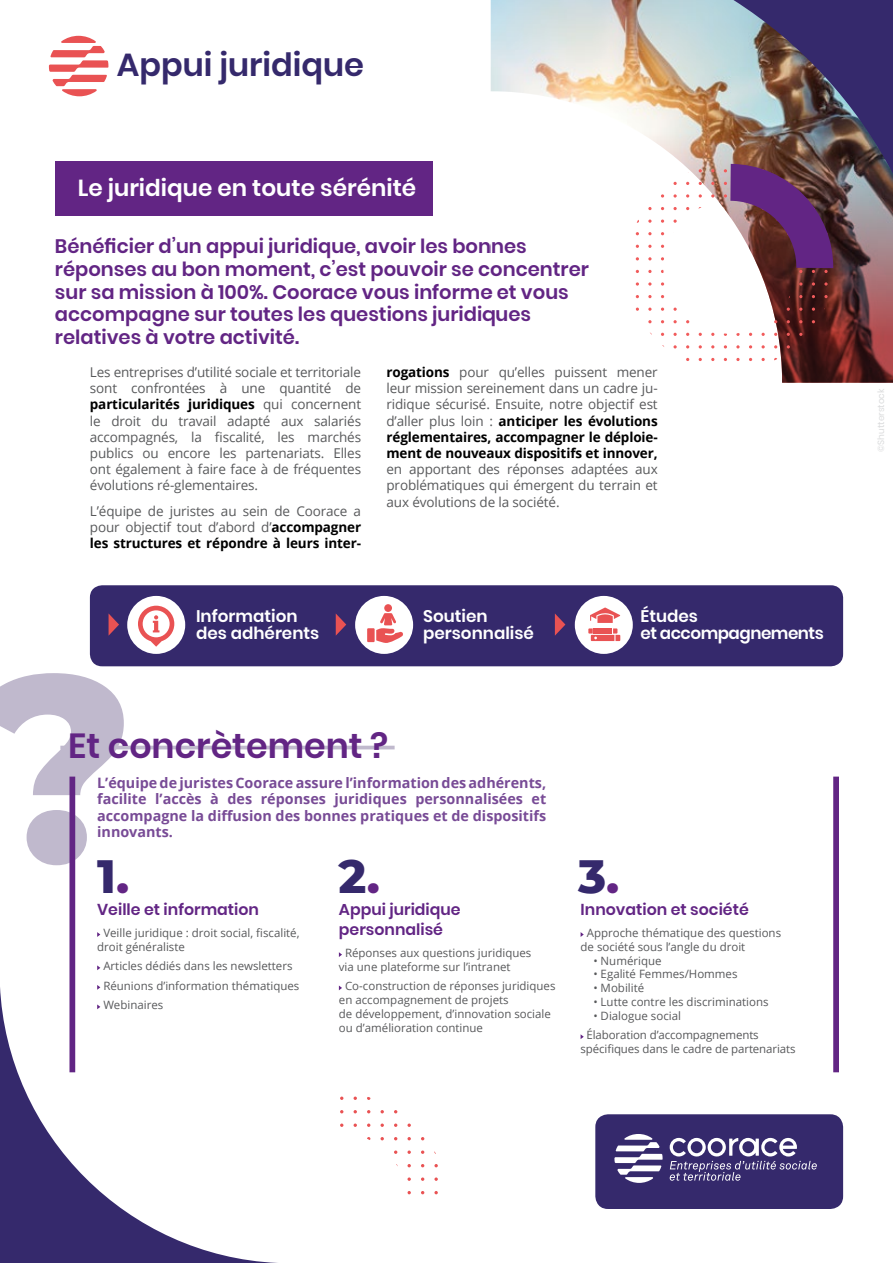
<style>
.page{position:relative;width:893px;height:1263px;background:#fff}
.page>*{position:absolute;margin:0;border:0;box-sizing:border-box;transform-origin:0 0}
.t1{font:800 265.65px "Montserrat Alternates";color:#c0b9cd}
.t2{font:800 46.65px "Montserrat Alternates";color:#35296c}
.t3{font:600 34.8px "Poppins";color:#622584}
.t4{font:600 32.1px "Poppins";color:#35296c}
.t5{font:600 23.1px "Poppins";color:#fff}
.t6{font:600 19.5px/22.8px "Poppins";color:#622584}
.t7{font:600 16.8px/17.4px "Poppins";color:#fff}
.t8{font:600 16.8px/17.4px "Poppins";letter-spacing:-.03em;color:#fff}
.t9{font:600 15.75px/20.1px "Poppins";color:#622584}
.t10{font:700 14.4px/16.5px "Open Sans";color:#784b96;text-align:justify}
.t11{font:13.5px/16.2px "Open Sans";letter-spacing:-.01em;color:#58595b;text-align:justify}
.t12{font:11.55px/13.8px "Open Sans";color:#58595b}
.t13{font:9px "Poppins";color:#dadbdc}
.s1{font-weight:700;color:#000}
.s2{color:#622584}
</style>
<div class="page">
<div style="left:595px;top:1114px;width:248px;height:95px;background:#35296c;border-radius:13px"></div>
<svg style="left:614px;top:1134px;width:49px;height:49px"></svg>
<svg style="left:670px;top:1138px;width:147px;height:43px"></svg>
<div style="left:55px;top:162px;width:377px;height:54px;background:#622584"></div>
<img style="left:491px;top:0;width:402px;height:383px">
<svg style="left:0;top:972px;width:278px;height:291px"></svg>
<hr style="left:60px;top:746px;width:335px;height:3px;background:#c0b9cd">
<svg style="left:97px;top:932px;width:3px;height:5px"></svg>
<svg style="left:97px;top:985px;width:3px;height:5px"></svg>
<svg style="left:97px;top:1004px;width:3px;height:5px"></svg>
<div style="left:69px;top:777px;width:6px;height:295px;background:#622584"></div>
<div style="left:833px;top:777px;width:6px;height:295px;background:#622584"></div>
<svg style="left:434px;top:1191px;width:4px;height:3px"></svg>
<svg style="left:407px;top:1191px;width:4px;height:3px"></svg>
<svg style="left:434px;top:1177px;width:4px;height:4px"></svg>
<svg style="left:421px;top:1177px;width:3px;height:4px"></svg>
<svg style="left:407px;top:1177px;width:4px;height:4px"></svg>
<svg style="left:434px;top:1164px;width:4px;height:3px"></svg>
<svg style="left:407px;top:1164px;width:4px;height:3px"></svg>
<svg style="left:421px;top:1150px;width:3px;height:4px"></svg>
<svg style="left:407px;top:1150px;width:4px;height:4px"></svg>
<svg style="left:394px;top:1150px;width:3px;height:4px"></svg>
<svg style="left:407px;top:1137px;width:4px;height:3px"></svg>
<svg style="left:380px;top:1137px;width:4px;height:3px"></svg>
<svg style="left:407px;top:1123px;width:4px;height:4px"></svg>
<svg style="left:394px;top:1123px;width:3px;height:4px"></svg>
<svg style="left:380px;top:1123px;width:4px;height:4px"></svg>
<svg style="left:761px;top:358px;width:4px;height:3px"></svg>
<svg style="left:736px;top:358px;width:4px;height:3px"></svg>
<svg style="left:761px;top:345px;width:4px;height:3px"></svg>
<svg style="left:736px;top:345px;width:4px;height:3px"></svg>
<svg style="left:673px;top:345px;width:4px;height:3px"></svg>
<svg style="left:761px;top:333px;width:4px;height:3px"></svg>
<svg style="left:736px;top:333px;width:4px;height:3px"></svg>
<svg style="left:673px;top:333px;width:4px;height:3px"></svg>
<svg style="left:648px;top:333px;width:4px;height:3px"></svg>
<svg style="left:761px;top:320px;width:4px;height:3px"></svg>
<svg style="left:673px;top:320px;width:4px;height:3px"></svg>
<svg style="left:648px;top:320px;width:4px;height:3px"></svg>
<svg style="left:673px;top:308px;width:4px;height:3px"></svg>
<svg style="left:648px;top:308px;width:4px;height:3px"></svg>
<svg style="left:824px;top:295px;width:4px;height:3px"></svg>
<svg style="left:648px;top:295px;width:4px;height:3px"></svg>
<svg style="left:824px;top:282px;width:4px;height:4px"></svg>
<svg style="left:812px;top:282px;width:3px;height:4px"></svg>
<svg style="left:799px;top:282px;width:3px;height:4px"></svg>
<svg style="left:661px;top:282px;width:3px;height:4px"></svg>
<svg style="left:648px;top:282px;width:4px;height:4px"></svg>
<svg style="left:636px;top:282px;width:3px;height:4px"></svg>
<svg style="left:648px;top:270px;width:4px;height:3px"></svg>
<svg style="left:648px;top:257px;width:4px;height:3px"></svg>
<svg style="left:648px;top:245px;width:4px;height:3px"></svg>
<svg style="left:673px;top:232px;width:4px;height:3px"></svg>
<svg style="left:648px;top:232px;width:4px;height:3px"></svg>
<svg style="left:673px;top:220px;width:4px;height:3px"></svg>
<svg style="left:648px;top:220px;width:4px;height:3px"></svg>
<svg style="left:673px;top:207px;width:4px;height:3px"></svg>
<svg style="left:648px;top:207px;width:4px;height:3px"></svg>
<svg style="left:711px;top:194px;width:3px;height:4px"></svg>
<svg style="left:699px;top:194px;width:3px;height:4px"></svg>
<svg style="left:686px;top:194px;width:3px;height:4px"></svg>
<svg style="left:673px;top:194px;width:4px;height:4px"></svg>
<svg style="left:661px;top:194px;width:3px;height:4px"></svg>
<svg style="left:649px;top:194px;width:3px;height:4px"></svg>
<svg style="left:673px;top:182px;width:4px;height:3px"></svg>
<svg style="left:724px;top:164px;width:110px;height:109px"></svg>
<div style="left:90px;top:585px;width:753px;height:81px;background:#35296c;border-radius:12px"></div>
<div style="left:127px;top:596px;width:58px;height:58px;background:#fff;border-radius:50%"></div>
<div style="left:355px;top:596px;width:58px;height:58px;background:#fff;border-radius:50%"></div>
<div style="left:575px;top:596px;width:58px;height:58px;background:#fff;border-radius:50%"></div>
<svg style="left:49px;top:36px;width:59px;height:60px"></svg>
<svg style="left:109px;top:614px;width:10px;height:21px"></svg>
<svg style="left:336px;top:614px;width:10px;height:22px"></svg>
<svg style="left:555px;top:613px;width:10px;height:23px"></svg>
<svg style="left:138px;top:606px;width:36px;height:41px"></svg>
<div style="left:384px;top:604px;width:8px;height:8px;background:#e95253;border-radius:50%"></div>
<svg style="left:376px;top:613px;width:27px;height:30px"></svg>
<div style="left:367px;top:628px;width:8px;height:14px;background:#e95253"></div>
<svg style="left:588px;top:607px;width:32px;height:34px"></svg>
<h3 class="t4" style="left:117px;top:46px;width:249px">Appui juridique</h3>
<h3 class="t5" style="left:78px;top:174px;width:340px">Le juridique en toute sérénité</h3>
<h3 class="t6" style="left:55px;top:235px;width:535px">Bénéficier d’un appui juridique, avoir les bonnes réponses au bon moment, c’est pouvoir se concentrer sur sa mission à 100%. Coorace vous informe et vous accompagne sur toutes les questions juridiques relatives à votre activité.</h3>
<p class="t11" style="left:90px;top:364px;width:273px">Les entreprises d’utilité sociale et territoriale sont confrontées à une quantité de <span class="s1">particularités juridiques</span> qui concernent le droit du travail adapté aux salariés accompagnés, la fiscalité, les marchés publics ou encore les partenariats. Elles ont également à faire face à de fréquentes évolutions ré-glementaires.</p>
<p class="t11" style="left:90px;top:502px;width:273px">L’équipe de juristes au sein de Coorace a pour objectif tout d’abord d’<span class="s1">accompagner les structures et répondre à leurs inter-</span></p>
<p class="t11" style="left:386px;top:364px;width:273px"><span class="s1">rogations</span> pour qu’elles puissent mener leur mission sereinement dans un cadre ju&shy;ridique sécurisé. Ensuite, notre objectif est d’aller plus loin : <span class="s1">anticiper les évolutions réglementaires, accompagner le déploie&shy;ment de nouveaux dispositifs et innover,</span></p>
<p class="t11" style="left:386px;top:461px;width:273px">en apportant des réponses adaptées aux problématiques qui émergent du terrain et aux évolutions de la société.</p>
<p class="t7" style="left:196px;top:607px;width:125px">Information des adhérents</p>
<p class="t7" style="left:423px;top:607px;width:112px">Soutien personnalisé</p>
<p class="t8" style="left:641px;top:607px;width:185px">Études<br>et accompagnements</p>
<h1 class="t1" style="left:-23px;top:574px;width:160px">?</h1>
<h3 class="t3" style="left:68px;top:725px;width:322px">Et concrètement ?</h3>
<p class="t10" style="left:97px;top:774px;width:451px">L’équipe de juristes Coorace assure l’information des adhérents, facilite l’accès à des réponses juridiques personnalisées et accompagne la diffusion des bonnes pratiques et de dispositifs innovants.</p>
<h2 class="t2" style="left:97px;top:842px;width:34px">1<span class="s2">.</span></h2>
<h2 class="t2" style="left:338px;top:842px;width:43px">2<span class="s2">.</span></h2>
<h2 class="t2" style="left:578px;top:842px;width:43px">3<span class="s2">.</span></h2>
<p class="t9" style="left:97px;top:899px;width:163px">Veille et information</p>
<p class="t12" style="left:97px;top:925px;width:204px;text-indent:6px">Veille juridique : droit social, fiscalité, droit généraliste</p>
<p class="t12" style="left:103px;top:956px;width:198px;line-height:19.5px">Articles dédiés dans les newsletters<br>Réunions d’information thématiques<br>Webinaires</p>
<p class="t9" style="left:339px;top:899px;width:123px">Appui juridique personnalisé</p>
<p class="t12" style="left:339px;top:946px;width:194px;text-indent:6px">Réponses aux questions juridiques via une plateforme sur l’intranet</p>
<p class="t12" style="left:339px;top:979px;width:218px;text-indent:6px">Co-construction de réponses juridiques en accompagnement de projets<br>de développement, d’innovation sociale ou d’amélioration continue</p>
<p class="t9" style="left:581px;top:899px;width:170px">Innovation et société</p>
<p class="t12" style="left:581px;top:925px;width:202px;text-indent:6px">Approche thématique des questions de société sous l’angle du droit</p>
<p class="t12" style="left:593px;top:953px;width:70px">• Numérique</p>
<p class="t12" style="left:593px;top:967px;width:146px">• Egalité Femmes/Hommes</p>
<p class="t12" style="left:593px;top:981px;width:52px">• Mobilité</p>
<p class="t12" style="left:593px;top:994px;width:177px">• Lutte contre les discriminations</p>
<p class="t12" style="left:586px;top:1005px;width:174px;line-height:19.5px;text-indent:7px">• Dialogue social<br>Élaboration d’accompagnements</p>
<p class="t12" style="left:581px;top:1041px;width:216px">spécifiques dans le cadre de partenariats</p>
<p class="t13" style="left:876px;top:452px;width:65px;rotate:-90deg">©Shutterstock</p>
</div>
